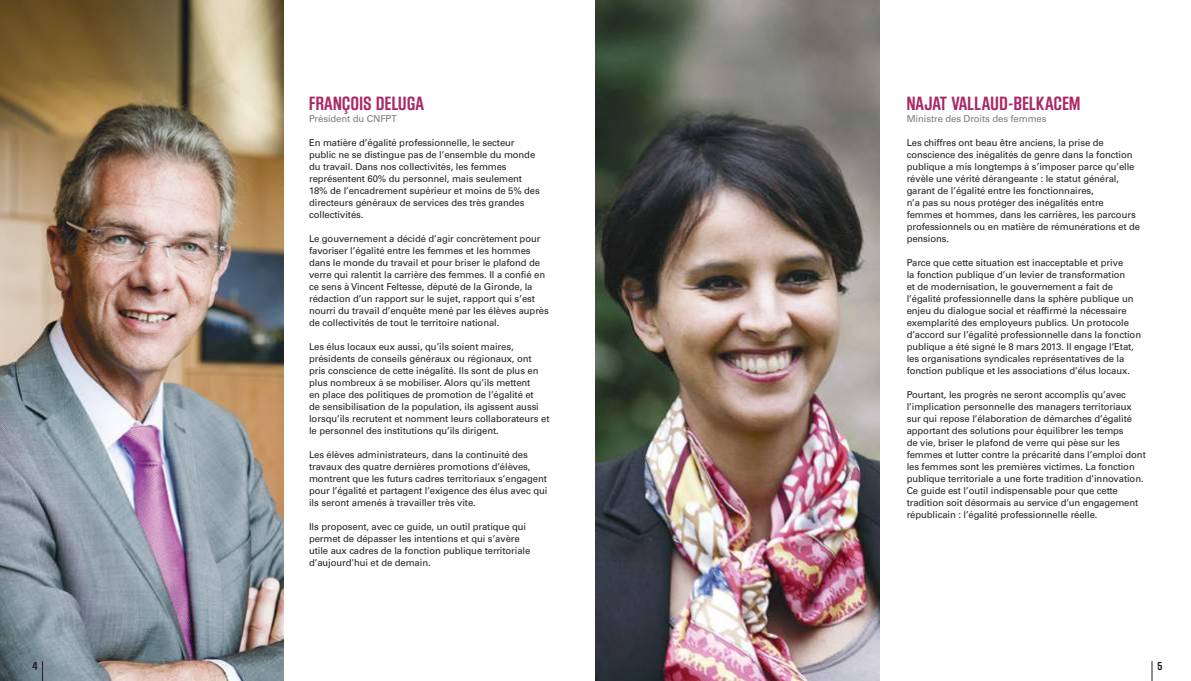
<style>
.page{position:relative;width:1191px;height:681px;background:#fff}
.page>*{position:absolute;margin:0;border:0;box-sizing:border-box;transform-origin:0 0}
.t1{font:20px "Block Gothic Bold Cond";letter-spacing:.025em;color:#aa2866}
.t2{font:12px "Block Gothic Bold Cond";color:#241f1f}
.t3{font:9.5px/12px "Univers";letter-spacing:-.01em;color:#241f1f}
.t4{font:9.5px "Univers";letter-spacing:-.01em;color:#7d7c7e}
</style>
<div class="page">
<img style="left:0;top:0;width:283px;height:680px">
<img style="left:595px;top:0;width:284px;height:680px">
<svg style="left:1151px;top:661px;width:1px;height:19px"></svg>
<svg style="left:42px;top:660px;width:1px;height:20px"></svg>
<h1 class="t1" style="left:309px;top:93px;width:116px">FRANÇOIS DELUGA</h1>
<p class="t4" style="left:309px;top:113px;width:89px">Président du CNFPT</p>
<p class="t3" style="left:309px;top:136px;width:232px">En matière d’égalité professionnelle, le secteur public ne se distingue pas de l’ensemble du monde du travail. Dans nos collectivités, les femmes représentent 60% du personnel, mais seulement 18% de l’encadrement supérieur et moins de 5% des directeurs généraux de services des très grandes collectivités.</p>
<p class="t3" style="left:309px;top:232px;width:241px">Le gouvernement a décidé d’agir concrètement pour favoriser l’égalité entre les femmes et les hommes dans le monde du travail et pour briser le plafond de verre qui ralentit la carrière des femmes. Il a confié en ce sens à Vincent Feltesse, député de la Gironde, la rédaction d’un rapport sur le sujet, rapport qui s’est nourri du travail d’enquête mené par les élèves auprès de collectivités de tout le territoire national.</p>
<p class="t3" style="left:309px;top:340px;width:242px">Les élus locaux eux aussi, qu’ils soient maires, présidents de conseils généraux ou régionaux, ont pris conscience de cette inégalité. Ils sont de plus en plus nombreux à se mobiliser. Alors qu’ils mettent<br>en place des politiques de promotion de l’égalité et<br>de sensibilisation de la population, ils agissent aussi lorsqu’ils recrutent et nomment leurs collaborateurs et le personnel des institutions qu’ils dirigent.</p>
<p class="t3" style="left:309px;top:448px;width:240px">Les élèves administrateurs, dans la continuité des travaux des quatre dernières promotions d’élèves, montrent que les futurs cadres territoriaux s’engagent pour l’égalité et partagent l’exigence des élus avec qui ils seront amenés à travailler très vite.</p>
<p class="t3" style="left:309px;top:520px;width:223px">Ils proposent, avec ce guide, un outil pratique qui permet de dépasser les intentions et qui s’avère utile aux cadres de la fonction publique territoriale d’aujourd’hui et de demain.</p>
<h1 class="t1" style="left:906px;top:93px;width:175px">NAJAT VALLAUD-BELKACEM</h1>
<p class="t4" style="left:906px;top:113px;width:141px">Ministre des Droits des femmes</p>
<p class="t3" style="left:906px;top:136px;width:235px">Les chiffres ont beau être anciens, la prise de conscience des inégalités de genre dans la fonction publique a mis longtemps à s’imposer parce qu’elle révèle une vérité dérangeante : le statut général, garant de l’égalité entre les fonctionnaires,<br>n’a pas su nous protéger des inégalités entre femmes et hommes, dans les carrières, les parcours professionnels ou en matière de rémunérations et de pensions.</p>
<p class="t3" style="left:906px;top:256px;width:236px">Parce que cette situation est inacceptable et prive<br>la fonction publique d’un levier de transformation<br>et de modernisation, le gouvernement a fait de l’égalité professionnelle dans la sphère publique un enjeu du dialogue social et réaffirmé la nécessaire exemplarité des employeurs publics. Un protocole d’accord sur l’égalité professionnelle dans la fonction publique a été signé le 8 mars 2013. Il engage l’Etat, les organisations syndicales représentatives de la fonction publique et les associations d’élus locaux.</p>
<p class="t3" style="left:906px;top:388px;width:241px">Pourtant, les progrès ne seront accomplis qu’avec l’implication personnelle des managers territoriaux sur qui repose l’élaboration de démarches d’égalité apportant des solutions pour équilibrer les temps<br>de vie, briser le plafond de verre qui pèse sur les femmes et lutter contre la précarité dans l’emploi dont les femmes sont les premières victimes. La fonction publique territoriale a une forte tradition d’innovation.<br>Ce guide est l’outil indispensable pour que cette tradition soit désormais au service d’un engagement républicain : l’égalité professionnelle réelle.</p>
<p class="t2" style="left:32px;top:659px;width:7px">4</p>
<p class="t2" style="left:1157px;top:659px;width:7px">5</p>
</div>
